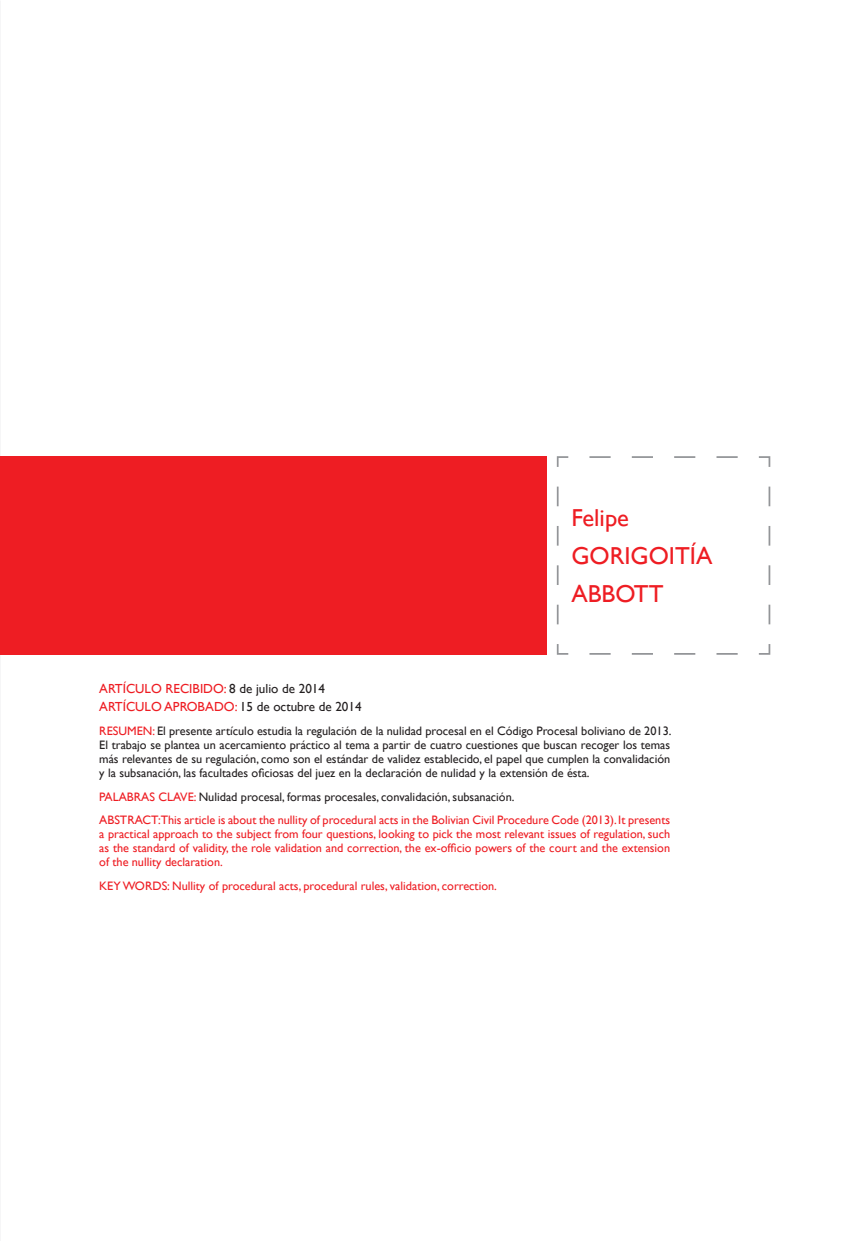
<style>
.page{position:relative;width:844px;height:1241px;background:#fff}
.page>*{position:absolute;margin:0;border:0;box-sizing:border-box;transform-origin:0 0}
.t1{font:24.5px/37.8px "Gill Sans";color:#ee1d23}
.t2{font:13.12px "Gill Sans";color:#231f20}
.t3{font:13.12px "Gill Sans";color:#ee1d23}
.t4{font:12.25px/14px "Gill Sans";color:#231f20;text-align:justify}
.t5{font:12.25px/14px "Gill Sans";color:#ee1d23;text-align:justify}
.s1{color:#ee1d23}
</style>
<div class="page">
<div style="left:0;top:456px;width:546px;height:198px;background:#ee1d23"></div>
<svg style="left:556px;top:456px;width:215px;height:199px"></svg>
<h1 class="t1" style="left:571px;top:498px;width:59px">Felipe<br>Gorigoitía<br>Abbott</h1>
<p class="t3" style="left:99px;top:680px;width:37px">ArtÍculo</p>
<p class="t3" style="left:165px;top:680px;width:9px">recibido</p>
<p class="t2" style="left:224px;top:680px;width:103px"><span class="s1">:</span> 8 de julio de 2014</p>
<p class="t3" style="left:99px;top:698px;width:37px">ArtÍculo</p>
<p class="t2" style="left:164px;top:698px;width:199px"><span class="s1">APROBADO:</span> 15 de octubre de 2014</p>
<p class="t5" style="left:99px;top:723px;width:16px">Resumen</p>
<p class="t4" style="left:99px;top:723px;width:573px;text-indent:53px"><span class="s1">:</span> El presente artículo estudia la regulación de la nulidad procesal en el Código Procesal boliviano de 2013.<br>El trabajo se plantea un acercamiento práctico al tema a partir de cuatro cuestiones que buscan recoger los temas más relevantes de su regulación, como son el estándar de validez establecido, el papel que cumplen la convalidación y la subsanación, las facultades oficiosas del juez en la declaración de nulidad y la extensión de ésta.</p>
<p class="t5" style="left:99px;top:789px;width:14px">Palabras</p>
<p class="t5" style="left:158px;top:789px;width:17px">Clave</p>
<p class="t4" style="left:194px;top:789px;width:322px"><span class="s1">:</span> Nulidad procesal, formas procesales, convalidación, subsanación.</p>
<p class="t5" style="left:99px;top:813px;width:17px">Abstract</p>
<p class="t5" style="left:99px;top:813px;width:572px;text-indent:59px">:This article is about the nullity of procedural acts in the Bolivian Civil Procedure Code (2013). It presents a practical approach to the subject from four questions, looking to pick the most relevant issues of regulation, such as the standard of validity, the role validation and correction, the ex-officio powers of the court and the extension of the nullity declaration.</p>
<p class="t5" style="left:99px;top:879px;width:45px">Key Words</p>
<p class="t5" style="left:167px;top:879px;width:331px">: Nullity of procedural acts, procedural rules, validation, correction.</p>
</div>
